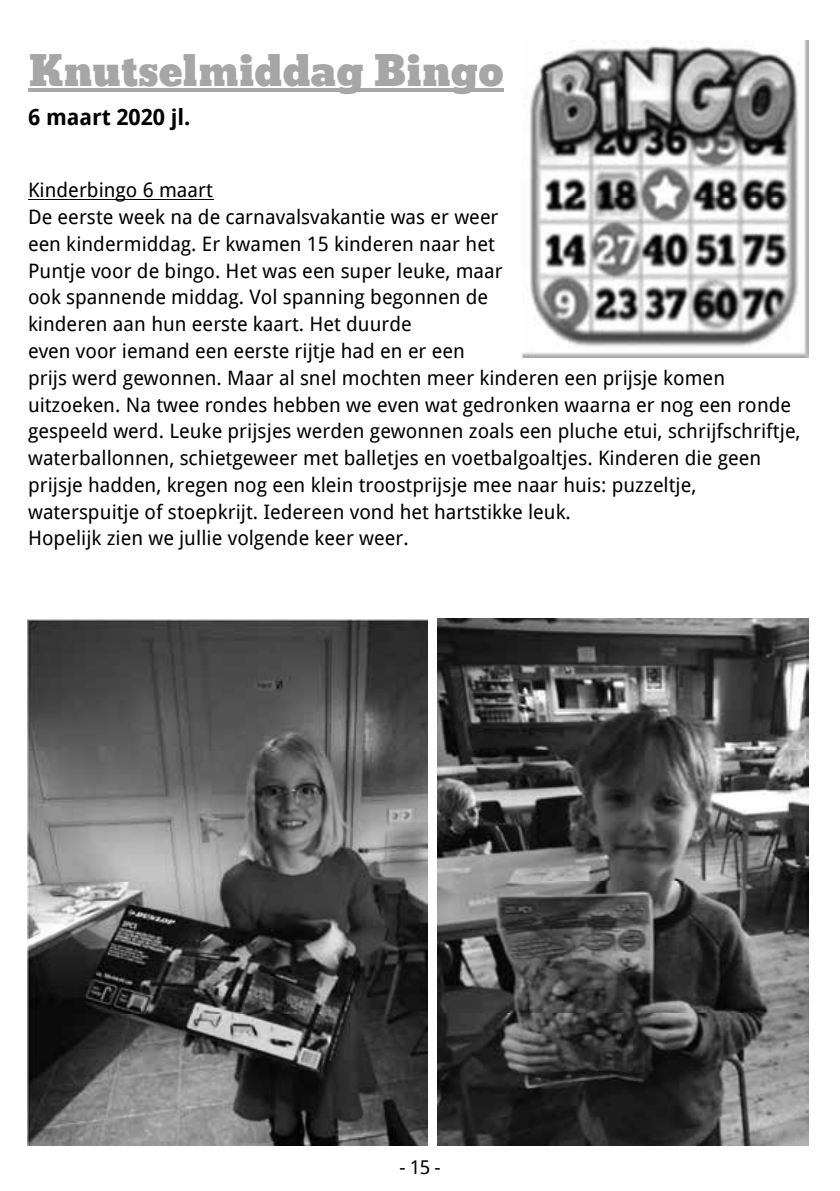
<style>
.page{position:relative;width:840px;height:1191px;background:#fff}
.page>*{position:absolute;margin:0;border:0;box-sizing:border-box;transform-origin:0 0}
.t1{font:40px "Bevan";color:#a6a6a6}
.t2{font:700 22px "Droid Sans";color:#000}
.t3{font:20px/26.8px "Droid Sans";color:#000}
.t4{font:19px "Droid Sans";color:#000}
</style>
<div class="page">
<hr style="left:28px;top:89px;width:475px;height:3px;background:#a6a6a6">
<hr style="left:28px;top:199px;width:185px;height:1px;background:#000">
<img style="left:522px;top:40px;width:285px;height:317px">
<img style="left:28px;top:619px;width:399px;height:526px">
<img style="left:437px;top:618px;width:371px;height:527px">
<h1 class="t1" style="left:28px;top:39px;width:476px">Knutselmiddag Bingo</h1>
<p class="t2" style="left:28px;top:101px;width:164px">6 maart 2020 jl.</p>
<p class="t3" style="left:28px;top:176px;width:773px">Kinderbingo 6 maart<br>De eerste week na de carnavalsvakantie was er weer<br>een kindermiddag. Er kwamen 15 kinderen naar het<br>Puntje voor de bingo. Het was een super leuke, maar<br>ook spannende middag. Vol spanning begonnen de<br>kinderen aan hun eerste kaart. Het duurde<br>even voor iemand een eerste rijtje had en er een<br>prijs werd gewonnen. Maar al snel mochten meer kinderen een prijsje komen uitzoeken. Na twee rondes hebben we even wat gedronken waarna er nog een ronde gespeeld werd. Leuke prijsjes werden gewonnen zoals een pluche etui, schrijfschriftje, waterballonnen, schietgeweer met balletjes en voetbalgoaltjes. Kinderen die geen prijsje hadden, kregen nog een klein troostprijsje mee naar huis: puzzeltje, waterspuitje of stoepkrijt. Iedereen vond het hartstikke leuk.<br>Hopelijk zien we jullie volgende keer weer.</p>
<p class="t4" style="left:399px;top:1154px;width:43px">- 15 -</p>
</div>
